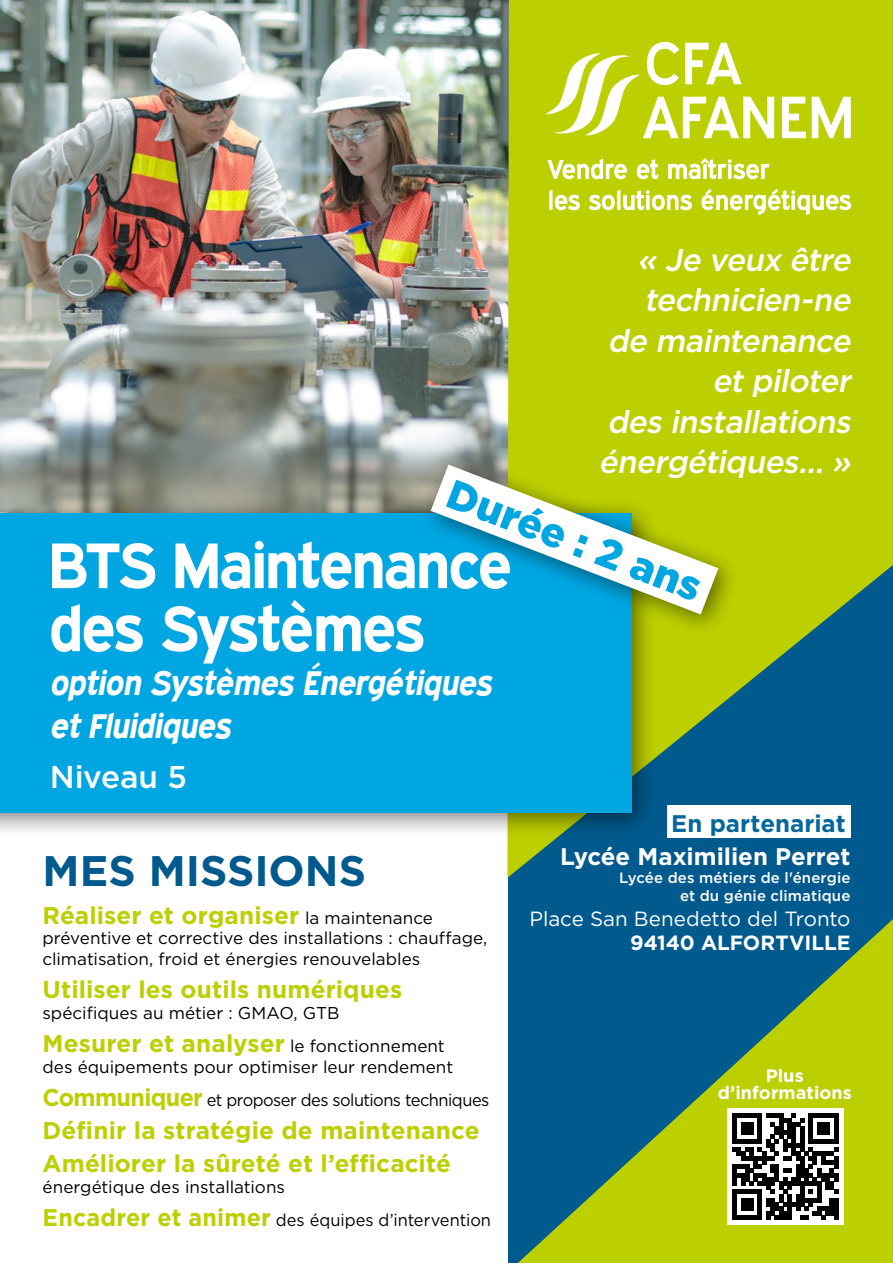
<style>
.page{position:relative;width:893px;height:1263px;background:#fff}
.page>*{position:absolute;margin:0;border:0;box-sizing:border-box;transform-origin:0 0}
.t1{font:700 64.5px/63px "Expressway Rg";letter-spacing:-.005em;color:#fff}
.t2{font:700 42.75px "Gotham HTF";color:#005a8d}
.t3{font:900 40.95px "Gotham HTF";color:#00a6e2}
.t4{font:italic 700 34.5px/43.5px "Expressway Rg";color:#fff}
.t5{font:italic 500 31.5px/40.5px "Gotham HTF";color:#fff;text-align:right}
.t6{font:500 31.5px "Gotham HTF";letter-spacing:-.005em;color:#fff}
.t7{font:700 24.15px/33.3px "Gotham HTF";letter-spacing:.005em;color:#bccf00}
.t8{font:700 24px "Gotham HTF";color:#fff}
.t9{font:700 24px "Gotham HTF";color:#06679b}
.t10{font:20.55px "Gotham HTF";color:#fff}
.t11{font:700 20.55px "Gotham HTF";letter-spacing:-.005em;color:#fff}
.t12{font:700 18px/16.5px "Gotham HTF";letter-spacing:.005em;color:#fff;text-align:center}
.t13{font:17.1px/33.3px "Gotham HTF";letter-spacing:-.005em;color:#000}
.t14{font:500 15px/18px "Gotham HTF";letter-spacing:.005em;color:#fff;text-align:right}
.s1{font-weight:400;font-size:17.1px;color:#000}
.s2{font-weight:700;font-size:24.15px;color:#bccf00}
</style>
<div class="page">
<img style="left:0;top:0;width:507px;height:497px">
<div style="left:508px;top:508px;width:385px;height:755px;background:#005a8d"></div>
<svg style="left:518px;top:919px;width:375px;height:344px"></svg>
<svg style="left:507px;top:0;width:386px;height:878px;fill:#bccf00"></svg>
<div style="left:0;top:497px;width:657px;height:342px;background:#000;opacity:.5"></div>
<div style="left:0;top:513px;width:631px;height:300px;background:#00a6e2"></div>
<div style="left:417px;top:451px;width:324px;height:186px;background:#000;opacity:.5"></div>
<svg style="left:431px;top:465px;width:287px;height:149px"></svg>
<svg style="left:547px;top:158px;width:80px;height:22px"></svg>
<svg style="left:636px;top:159px;width:23px;height:21px"></svg>
<svg style="left:668px;top:157px;width:102px;height:23px"></svg>
<svg style="left:548px;top:189px;width:32px;height:22px"></svg>
<svg style="left:588px;top:189px;width:104px;height:22px"></svg>
<svg style="left:701px;top:188px;width:151px;height:28px"></svg>
<svg style="left:782px;top:96px;width:69px;height:43px"></svg>
<svg style="left:546px;top:42px;width:229px;height:97px"></svg>
<div style="left:727px;top:1108px;width:117px;height:117px;background:#fff"></div>
<svg style="left:732px;top:1114px;width:106px;height:105px"></svg>
<div style="left:667px;top:806px;width:183px;height:32px;background:#fff"></div>
<h3 class="t5" style="left:598px;top:239px;width:259px">« Je veux être technicien-ne de maintenance et piloter<br>des installations énergétiques... »</h3>
<h3 class="t3" style="left:457px;top:470px;width:270px;rotate:21deg">Durée : 2 ans</h3>
<h1 class="t1" style="left:50px;top:532px;width:463px">BTS Maintenance des Systèmes</h1>
<h3 class="t4" style="left:50px;top:660px;width:450px">option Systèmes Énergétiques et Fluidiques</h3>
<h3 class="t6" style="left:50px;top:759px;width:139px">Niveau 5</h3>
<h2 class="t2" style="left:43px;top:846px;width:325px">MES MISSIONS</h2>
<h3 class="t7" style="left:43px;top:898px;width:392px">Réaliser et organiser <span class="s1">la maintenance</span></h3>
<p class="t13" style="left:43px;top:928px;width:446px;line-height:20.5px">préventive et corrective des installations : chauffage, climatisation, froid et énergies renouvelables</p>
<h3 class="t7" style="left:43px;top:972px;width:361px">Utiliser les outils numériques</h3>
<p class="t13" style="left:43px;top:996px;width:299px">spécifiques au métier : GMAO, GTB</p>
<h3 class="t7" style="left:43px;top:1026px;width:404px">Mesurer et analyser <span class="s1">le fonctionnement</span></h3>
<p class="t13" style="left:43px;top:1049px;width:448px">des équipements pour optimiser leur rendement<br><span class="s2">Communiquer</span> et proposer des solutions techniques</p>
<h3 class="t7" style="left:43px;top:1113px;width:438px">Définir la stratégie de maintenance<br>Améliorer la sûreté et l’efficacité</h3>
<p class="t13" style="left:43px;top:1170px;width:450px">énergétique des installations<br><span class="s2">Encadrer et animer</span> des équipes d’intervention</p>
<h3 class="t9" style="left:671px;top:809px;width:176px">En partenariat</h3>
<h3 class="t8" style="left:560px;top:842px;width:292px">Lycée Maximilien Perret</h3>
<p class="t14" style="left:619px;top:868px;width:233px">Lycée des métiers de l'énergie et du génie climatique</p>
<p class="t10" style="left:529px;top:907px;width:322px">Place San Benedetto del Tronto</p>
<p class="t11" style="left:630px;top:931px;width:222px">94140 ALFORTVILLE</p>
<p class="t12" style="left:718px;top:1067px;width:136px">Plus d’informations</p>
</div>
